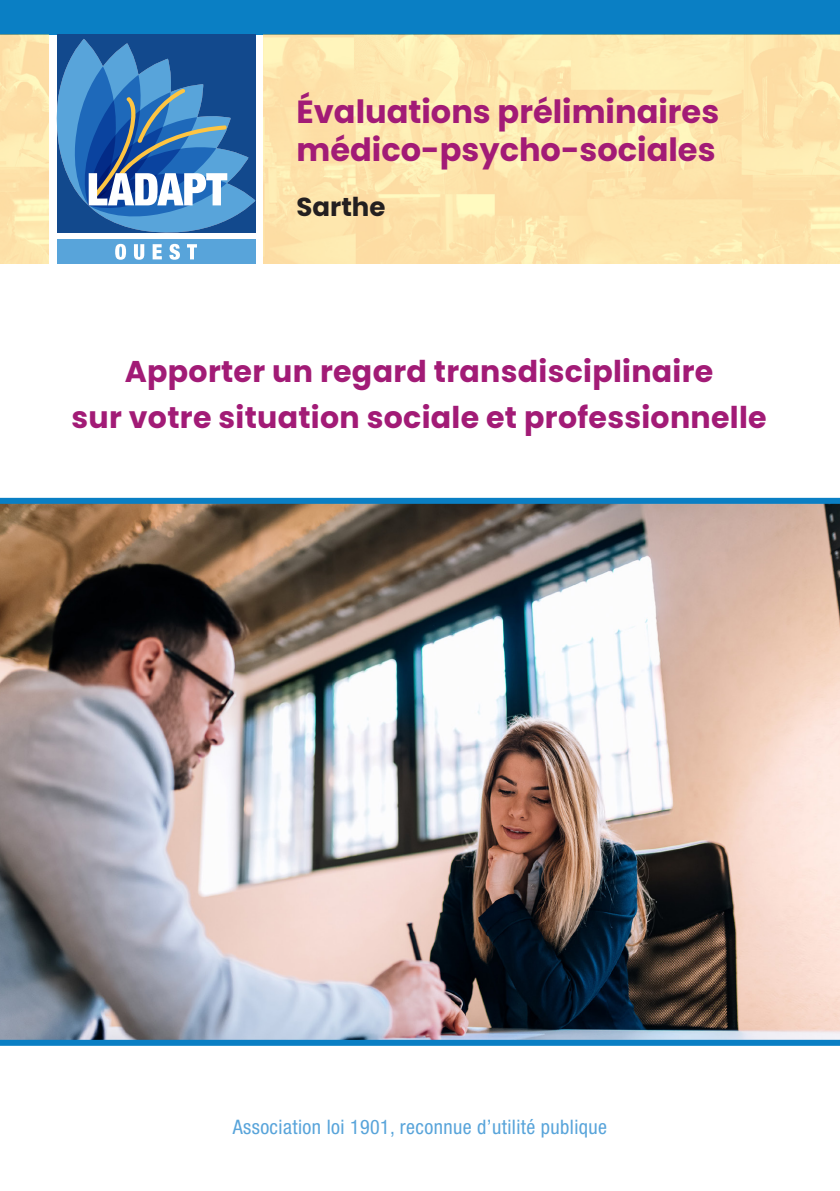
<style>
.page{position:relative;width:840px;height:1191px;background:#fff}
.page>*{position:absolute;margin:0;border:0;box-sizing:border-box;transform-origin:0 0}
.t1{font:700 32px "Poppins";color:#a21b76}
.t2{font:700 30px "Poppins";letter-spacing:.01em;color:#a21b76}
.t3{font:700 26px "Poppins";color:#231f20}
.t4{font:condensed 20px "Helvetica Neue LT Std";letter-spacing:.02em;color:#58a4da}
</style>
<div class="page">
<div style="left:0;top:0;width:839px;height:34px;background:#0a7fc4"></div>
<img style="left:264px;top:34px;width:575px;height:230px">
<img style="left:0;top:34px;width:48px;height:230px">
<div style="left:57px;top:34px;width:198px;height:198px;background:#12498d"></div>
<div style="left:57px;top:240px;width:198px;height:24px;background:#58a4da"></div>
<svg style="left:57px;top:39px;width:198px;height:221px"></svg>
<img style="left:0;top:504px;width:839px;height:535px">
<div style="left:0;top:1039px;width:839px;height:6px;background:#0a7fc4"></div>
<div style="left:0;top:498px;width:839px;height:6px;background:#0a7fc4"></div>
<p class="t1" style="left:296px;top:93px;width:424px">Évaluations préliminaires</p>
<p class="t1" style="left:296px;top:131px;width:420px">médico-psycho-sociales</p>
<p class="t3" style="left:296px;top:192px;width:90px">Sarthe</p>
<p class="t2" style="left:125px;top:354px;width:590px">Apporter un regard transdisciplinaire</p>
<p class="t2" style="left:71px;top:400px;width:696px">sur votre situation sociale et professionnelle</p>
<p class="t4" style="left:233px;top:1115px;width:375px">Association loi 1901, reconnue d’utilité publique</p>
</div>
